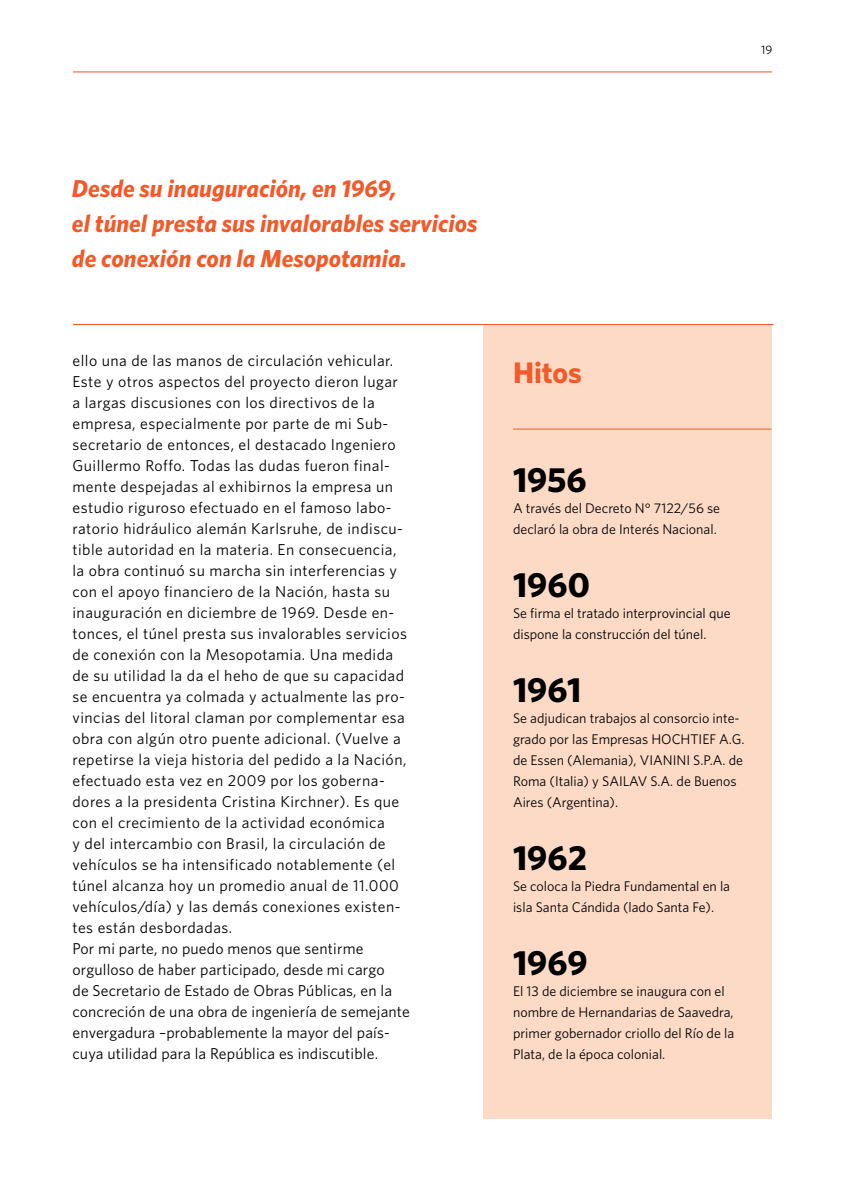
<style>
.page{position:relative;width:844px;height:1191px;background:#fff}
.page>*{position:absolute;margin:0;border:0;box-sizing:border-box;transform-origin:0 0}
.t1{font:700 35px "Whitney";color:#000}
.t2{font:700 29.75px "Whitney";color:#f15a29}
.t3{font:italic 700 24.5px/35px "Whitney";color:#f15a29}
.t4{font:15.75px/21px "Whitney";letter-spacing:.03em;color:#000}
.t5{font:14px/21px "Whitney";color:#000}
.t6{font:12.25px "Whitney";color:#000}
</style>
<div class="page">
<div style="left:484px;top:324px;width:287px;height:795px;background:#fddac6"></div>
<hr style="left:73px;top:71px;width:698px;height:1px;background:#f15a29">
<hr style="left:73px;top:324px;width:700px;height:1px;background:#f15a29">
<hr style="left:513px;top:428px;width:258px;height:1px;background:#f15a29">
<p class="t6" style="left:761px;top:42px;width:13px">19</p>
<h3 class="t3" style="left:72px;top:170px;width:407px">Desde su inauguración, en 1969,<br>el túnel presta sus invalorables servicios de conexión con la Mesopotamia.</h3>
<p class="t4" style="left:72px;top:350px;width:339px">ello una de las manos de circulación vehicular.<br>Este y otros aspectos del proyecto dieron lugar<br>a largas discusiones con los directivos de la empresa, especialmente por parte de mi Sub&shy;secretario de entonces, el destacado Ingeniero Guillermo Roffo. Todas las dudas fueron final&shy;mente despejadas al exhibirnos la empresa un estudio riguroso efectuado en el famoso labo&shy;ratorio hidráulico alemán Karlsruhe, de indiscu&shy;tible autoridad en la materia. En consecuencia, la obra continuó su marcha sin interferencias y con el apoyo financiero de la Nación, hasta su inauguración en diciembre de 1969. Desde en&shy;tonces, el túnel presta sus invalorables servicios de conexión con la Mesopotamia. Una medida de su utilidad la da el heho de que su capacidad se encuentra ya colmada y actualmente las pro&shy;vincias del litoral claman por complementar esa obra con algún otro puente adicional. (Vuelve a repetirse la vieja historia del pedido a la Nación, efectuado esta vez en 2009 por los goberna&shy;dores a la presidenta Cristina Kirchner). Es que con el crecimiento de la actividad económica<br>y del intercambio con Brasil, la circulación de vehículos se ha intensificado notablemente (el túnel alcanza hoy un promedio anual de 11.000 vehículos/día) y las demás conexiones existen&shy;tes están desbordadas.<br>Por mi parte, no puedo menos que sentirme orgulloso de haber participado, desde mi cargo<br>de Secretario de Estado de Obras Públicas, en la concreción de una obra de ingeniería de semejante envergadura –probablemente la mayor del país&shy;cuya utilidad para la República es indiscutible.</p>
<h2 class="t2" style="left:513px;top:352px;width:70px">Hitos</h2>
<h1 class="t1" style="left:513px;top:456px;width:75px">1956</h1>
<p class="t5" style="left:513px;top:497px;width:208px">A través del Decreto N° 7122/56 se declaró la obra de Interés Nacional.</p>
<h1 class="t1" style="left:513px;top:561px;width:78px">1960</h1>
<p class="t5" style="left:513px;top:602px;width:219px">Se firma el tratado interprovincial que dispone la construcción del túnel.</p>
<h1 class="t1" style="left:513px;top:666px;width:70px">1961</h1>
<p class="t5" style="left:513px;top:707px;width:233px">Se adjudican trabajos al consorcio inte&shy;grado por las Empresas HOCHTIEF A.G. de Essen (Alemania), VIANINI S.P.A. de Roma (Italia) y SAILAV S.A. de Buenos Aires (Argentina).</p>
<h1 class="t1" style="left:513px;top:834px;width:75px">1962</h1>
<p class="t5" style="left:513px;top:875px;width:218px">Se coloca la Piedra Fundamental en la isla Santa Cándida (lado Santa Fe).</p>
<h1 class="t1" style="left:513px;top:939px;width:76px">1969</h1>
<p class="t5" style="left:513px;top:980px;width:223px">El 13 de diciembre se inaugura con el nombre de Hernandarias de Saavedra, primer gobernador criollo del Río de la Plata, de la época colonial.</p>
</div>
